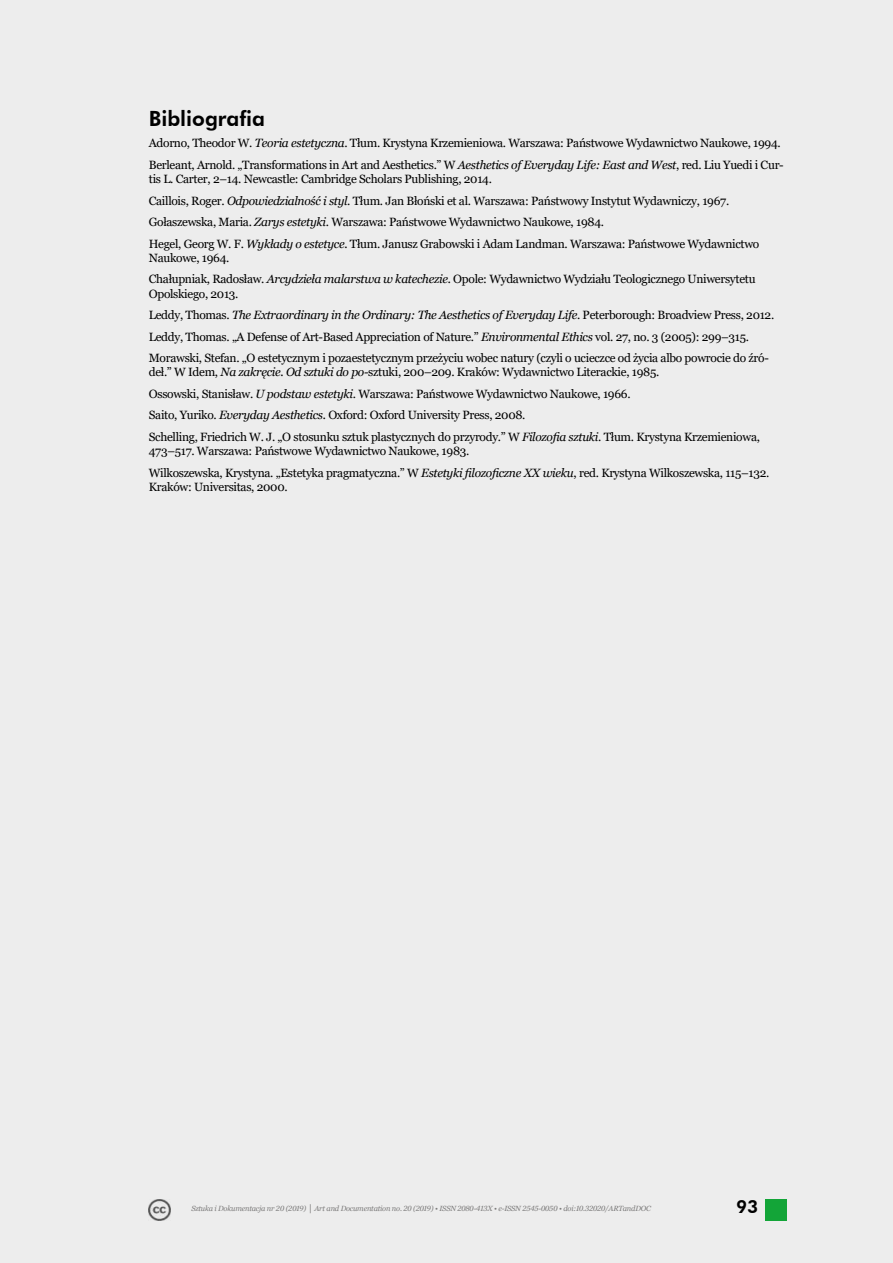
<style>
.page{position:relative;width:893px;height:1263px;background:#ededed}
.page>*{position:absolute;margin:0;border:0;box-sizing:border-box;transform-origin:0 0}
.t1{font:800 21px "Futura BT";color:#000}
.t2{font:800 18px "Futura BT";color:#000}
.t3{font:12px/21.5px "Georgia";letter-spacing:-.025em;color:#000}
.t4{font:italic 7.5px "Georgia";letter-spacing:-.025em;color:#7c7b7b}
.s1{font-style:italic}
</style>
<div class="page">
<img style="left:149px;top:1199px;width:21px;height:21px">
<div style="left:765px;top:1199px;width:22px;height:21px;background:#13a538"></div>
<h1 class="t1" style="left:149px;top:106px;width:118px">Bibliografia</h1>
<p class="t3" style="left:149px;top:133px;width:636px">Adorno, Theodor W. <span class="s1">Teoria estetyczna</span>. Tłum. Krystyna Krzemieniowa. Warszawa: Państwowe Wydawnictwo Naukowe, 1994.<br>Berleant, Arnold. „Transformations in Art and Aesthetics.” W <span class="s1">Aesthetics of Everyday Life: East and West</span>, red. Liu Yuedi i Cur-</p>
<p class="t3" style="left:149px;top:169px;width:612px">tis L. Carter, 2–14. Newcastle: Cambridge Scholars Publishing, 2014.<br>Caillois, Roger. <span class="s1">Odpowiedzialność i styl</span>. Tłum. Jan Błoński et al. Warszawa: Państwowy Instytut Wydawniczy, 1967.<br>Gołaszewska, Maria. <span class="s1">Zarys estetyki</span>. Warszawa: Państwowe Wydawnictwo Naukowe, 1984.<br>Hegel, Georg W. F. <span class="s1">Wykłady o estetyce.</span> Tłum. Janusz Grabowski i Adam Landman. Warszawa: Państwowe Wydawnictwo</p>
<p class="t3" style="left:149px;top:247px;width:608px">Naukowe, 1964.<br>Chałupniak, Radosław. <span class="s1">Arcydzieła malarstwa w katechezie.</span> Opole: Wydawnictwo Wydziału Teologicznego Uniwersytetu</p>
<p class="t3" style="left:149px;top:283px;width:627px">Opolskiego, 2013.<br>Leddy, Thomas. <span class="s1">The Extraordinary in the Ordinary: The Aesthetics of Everyday Life</span>. Peterborough: Broadview Press, 2012.<br>Leddy, Thomas. „A Defense of Art-Based Appreciation of Nature.” <span class="s1">Environmental Ethics</span> vol. 27, no. 3 (2005): 299–315.<br>Morawski, Stefan. „O estetycznym i pozaestetycznym przeżyciu wobec natury (czyli o ucieczce od życia albo powrocie do źró-</p>
<p class="t3" style="left:149px;top:362px;width:613px">deł.” W Idem, <span class="s1">Na zakręcie. Od sztuki do po-</span>sztuki, 200–209. Kraków: Wydawnictwo Literackie, 1985.<br>Ossowski, Stanisław. <span class="s1">U podstaw estetyki</span>. Warszawa: Państwowe Wydawnictwo Naukowe, 1966.<br>Saito, Yuriko. <span class="s1">Everyday Aesthetics.</span> Oxford: Oxford University Press, 2008.<br>Schelling, Friedrich W. J. „O stosunku sztuk plastycznych do przyrody.” W <span class="s1">Filozofia sztuki</span>. Tłum. Krystyna Krzemieniowa,</p>
<p class="t3" style="left:149px;top:440px;width:622px">473–517. Warszawa: Państwowe Wydawnictwo Naukowe, 1983.<br>Wilkoszewska, Krystyna. „Estetyka pragmatyczna.” W <span class="s1">Estetyki filozoficzne XX wieku</span>, red. Krystyna Wilkoszewska, 115–132.</p>
<p class="t3" style="left:149px;top:476px;width:140px">Kraków: Universitas, 2000.</p>
<p class="t4" style="left:191px;top:1203px;width:461px">Sztuka i Dokumentacja nr 20 (2019) │ Art and Documentation no. 20 (2019) • ISSN 2080-413X • e-ISSN 2545-0050 • doi:10.32020/ARTandDOC</p>
<h2 class="t2" style="left:736px;top:1195px;width:24px">93</h2>
</div>
